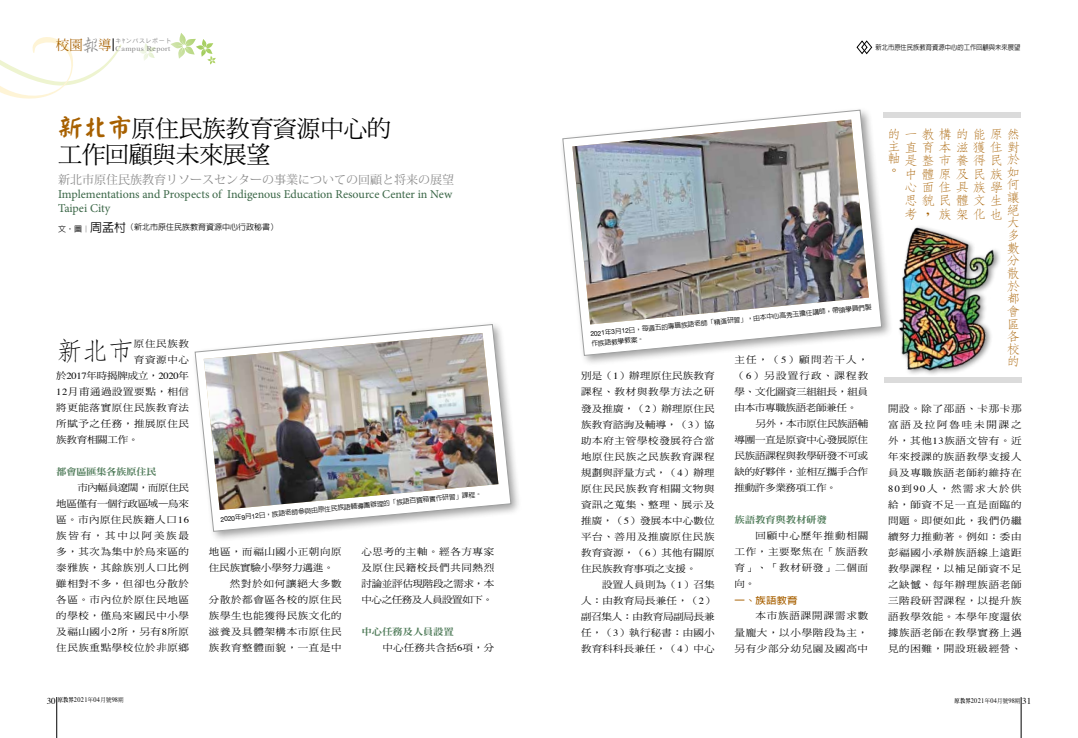
<style>
.page{position:relative;width:1078px;height:738px;background:#fff}
.page>*{position:absolute;margin:0;border:0;box-sizing:border-box;transform-origin:0 0}
.t1{font:300 26.5px "AR Fang Song B5";color:#000}
.t2{font:24px/26.6px "DF Ming Std W5";letter-spacing:-.02em;color:#000}
.t3{font:300 12.6px/12.6px "AR Fang Song B5 HK";color:#a76000;scale:1.11 1}
.t4{font:12px/14.5px "Minion Pro";color:#396545}
.t5{font:12px "Koz Min Pro";color:#898989}
.t6{font:9.4px/16px "DF Ming Std W5";letter-spacing:.055em;color:#000;text-align:justify;scale:1.11 1}
.t7{font:9.4px "DF Ming Std W9";letter-spacing:-.025em;color:#4e7a58;scale:1.11 1}
.t8{font:9.4px "DF Ming Std W5";letter-spacing:-.01em;color:#000;scale:1.11 1}
.t9{font:9.4px "DF Ming Std W5";letter-spacing:.015em;color:#000;scale:1.11 1}
.t10{font:9.4px "DF Ming Std W9";letter-spacing:-.05em;color:#4e7a58;scale:1.11 1}
.t11{font:9.4px "DF Ming Std W5";letter-spacing:-.025em;color:#000;scale:1.11 1}
.t12{font:700 9.4px "AR Hei B5";color:#a76000;scale:1.11 1}
.t13{font:500 8px "AR Hei B5";color:#000}
.t14{font:7.2px "Times";letter-spacing:.05em;color:#898989;scale:1.11 1}
.t15{font:7px "Times";letter-spacing:.05em;color:#000;scale:.9 1}
.t16{font:500 7px "AR Hei B5";color:#000;scale:.9 1}
.t17{font:500 6.7px/8.9px "AR Hei B5";color:#000}
.t18{font:6px "Heisei Kaku Go Std W3";letter-spacing:.1em;color:#898989}
.s1{font-family:"AR Xing Shu B5";font-weight:500;font-size:18.5px}
.s2{font-family:"AR Yan Kai B5";font-weight:800;font-size:25px;color:#a76000}
.s3{font-size:12px}
.s4{font-family:"Times"}
.s5{font-family:"Helvetica Neue";font-weight:400}
.s6{font-size:9px}
.s7{font-family:"AR Ming B5";font-weight:800;font-size:6px}
.s8{font-family:"DF Ming Std W5";font-size:6px}
</style>
<div class="page">
<svg style="left:170px;top:33px;width:46px;height:32px"></svg>
<svg style="left:139px;top:43px;width:16px;height:18px"></svg>
<hr style="left:57px;top:696px;width:1px;height:41px;background:#000">
<hr style="left:1020px;top:696px;width:1px;height:41px;background:#000">
<svg style="left:0;top:37px;width:122px;height:62px"></svg>
<svg style="left:856px;top:40px;width:16px;height:15px"></svg>
<div style="left:884px;top:376px;width:137px;height:6px;background:#dbdbdb"></div>
<div style="left:883px;top:112px;width:137px;height:6px;background:#dbdbdb"></div>
<div style="left:192px;top:321px;width:330px;height:221px;background:#000;opacity:.38"></div>
<svg style="left:195px;top:324px;width:316px;height:207px"></svg>
<img style="left:204px;top:333px;width:294px;height:176px">
<div style="left:559px;top:107px;width:333px;height:259px;background:#000;opacity:.38"></div>
<svg style="left:562px;top:110px;width:319px;height:245px"></svg>
<img style="left:572px;top:119px;width:296px;height:205px">
<img style="left:897px;top:226px;width:103px;height:151px">
<p class="t14" style="left:56px;top:42px;width:105px"><sup>校園</sup><span class="s1">報</span><sup>導</sup> Campus Report</p>
<p class="t18" style="left:116px;top:37px;width:57px">キﾔンパスレポート</p>
<h2 class="t2" style="left:58px;top:114px;width:334px"><span class="s2">新北市</span>原住民族教育資源中心的工作回顧與未來展望</h2>
<p class="t5" style="left:58px;top:171px;width:398px">新北市原住民族教育リソースセンターの事業についての回顧と将来の展望</p>
<p class="t4" style="left:58px;top:187px;width:395px">Implementations and Prospects of Indigenous Education Resource Center in New<br>Taipei City</p>
<p class="t13" style="left:58px;top:223px;width:221px">文‧圖︱<span class="s3">周孟村</span>（新北市原住民族教育資源中心行政秘書）</p>
<h1 class="t1" style="left:56px;top:337px;width:80px">新北市</h1>
<p class="t6" style="left:134px;top:335px;width:51px">原住民族教</p>
<p class="t6" style="left:134px;top:351px;width:51px">育資源中心</p>
<p class="t6" style="left:56px;top:367px;width:121px">於<span class="s4">2017</span>年時揭牌成立，<span class="s4">2020</span>年</p>
<p class="t6" style="left:56px;top:383px;width:121px"><span class="s4">12</span>月甫通過設置要點，相信</p>
<p class="t6" style="left:56px;top:399px;width:121px">將更能落實原住民族教育法</p>
<p class="t6" style="left:56px;top:415px;width:121px">所賦予之任務，推展原住民</p>
<p class="t11" style="left:56px;top:434px;width:76px">族教育相關工作。</p>
<p class="t10" style="left:56px;top:466px;width:92px">都會區匯集各族原住民</p>
<p class="t6" style="left:56px;top:479px;width:121px;text-indent:21px">市內幅員遼闊，而原住民地區僅有一個行政區域—烏來區。市內原住民族籍人口<span class="s4">16</span>族皆有，其中以阿美族最多，其次為集中於烏來區的泰雅族，其餘族別人口比例雖相對不多，但卻也分散於各區。市內位於原住民地區的學校，僅烏來國民中小學及福山國小<span class="s4">2</span>所，另有<span class="s4">8</span>所原住民族重點學校位於非原鄉</p>
<p class="t17" style="left:220px;top:515px;width:264px;rotate:-6deg"><sup>2020</sup>年<sup>9</sup>月<span class="s5">12</span>日，族語老師參與由原住民族語輔導團辦理的「族語百寶箱實作研習」課程。</p>
<p class="t6" style="left:209px;top:543px;width:121px">地區，而福山國小正朝向原</p>
<p class="t8" style="left:209px;top:562px;width:114px">住民族實驗小學努力邁進。</p>
<p class="t6" style="left:230px;top:575px;width:102px">然對於如何讓絕大多數</p>
<p class="t6" style="left:209px;top:591px;width:121px">分散於都會區各校的原住民</p>
<p class="t6" style="left:209px;top:607px;width:121px">族學生也能獲得民族文化的</p>
<p class="t6" style="left:209px;top:623px;width:121px">滋養及具體架構本市原住民</p>
<p class="t6" style="left:209px;top:639px;width:121px">族教育整體面貌，一直是中</p>
<p class="t6" style="left:361px;top:543px;width:121px">心思考的主軸。經各方專家及原住民籍校長們共同熱烈討論並評估現階段之需求，本中心之任務及人員設置如下。</p>
<p class="t7" style="left:361px;top:626px;width:85px">中心任務及人員設置</p>
<p class="t9" style="left:382px;top:642px;width:102px">中心任務共含括<span class="s4">6</span>項，分</p>
<p class="t16" style="left:875px;top:44px;width:162px">新北市原住民族教育資源中心的工作回顧與未來展望</p>
<p class="t17" style="left:590px;top:330px;width:284px;rotate:-6deg"><sup>2021</sup>年<sup>3</sup>月<sup>12</sup>日，每週五的專職族語老師「精進研習」，由本中心高秀玉擔任講師，帶領學員們製作族語教學教案。</p>
<p class="t6" style="left:581px;top:367px;width:122px">別是（<span class="s4">1</span>）辦理原住民族教育課程、教材與教學方法之研發及推廣，（<span class="s4">2</span>）辦理原住民族教育諮詢及輔導，（<span class="s4">3</span>）協助本府主管學校發展符合當地原住民族之民族教育課程規劃與評量方式，（<span class="s4">4</span>）辦理原住民民族教育相關文物與資訊之蒐集、整理、展示及推廣，（<span class="s4">5</span>）發展本中心數位平台、善用及推廣原住民族教育資源，（<span class="s4">6</span>）其他有關原住民族教育事項之支援。</p>
<p class="t6" style="left:581px;top:575px;width:122px;text-indent:21px">設置人員則為（<span class="s4">1</span>）召集人：由教育局長兼任，（<span class="s4">2</span>）副召集人：由教育局副局長兼任，（<span class="s4">3</span>）執行秘書：由國小教育科科長兼任，（<span class="s4">4</span>）中心</p>
<p class="t6" style="left:734px;top:351px;width:122px">主任，（<span class="s4">5</span>）顧問若干人，（<span class="s4">6</span>）另設置行政、課程教學、文化圖資三組組長，組員由本市專職族語老師兼任。</p>
<p class="t6" style="left:734px;top:415px;width:122px;text-indent:21px">另外，本市原住民族語輔導團一直是原資中心發展原住民族語課程與教學研發不可或缺的好夥伴，並相互攜手合作推動許多業務項工作。</p>
<p class="t7" style="left:734px;top:514px;width:85px">族語教育與教材研發</p>
<p class="t6" style="left:734px;top:527px;width:122px;text-indent:21px">回顧中心歷年推動相關工作，主要聚焦在「族語教育」、「教材研發」二個面向。</p>
<p class="t12" style="left:734px;top:595px;width:58px">一、族語教育</p>
<p class="t6" style="left:734px;top:607px;width:122px;text-indent:21px">本市族語課開課需求數量龐大，以小學階段為主，另有少部分幼兒園及國高中</p>
<h3 class="t3" style="left:887px;top:127px;width:120px;line-height:13.2px">的一教構的能原然主直育本滋獲住對</h3>
<h3 class="t3" style="left:887px;top:152px;width:12px;line-height:12.1px">軸。</h3>
<h3 class="t3" style="left:904px;top:154px;width:105px;line-height:13.3px">是整市養得民於中<br>心面住具族學<br>思貌民體文生<br>考，</h3>
<h3 class="t3" style="left:1006px;top:166px;width:13px">如何讓絕大多數分散於都會區各校的</h3>
<h3 class="t3" style="left:921px;top:167px;width:74px">體原及民族</h3>
<h3 class="t3" style="left:938px;top:207px;width:58px">族架化也</h3>
<p class="t6" style="left:887px;top:400px;width:122px">開設。除了邵語、卡那卡那富語及拉阿魯哇未開課之外，其他<span class="s4">13</span>族語文皆有。近年來授課的族語教學支援人員及專職族語老師約維持在<span class="s4">80</span>到<span class="s4">90</span>人，然需求大於供給，師資不足一直是面臨的問題。即便如此，我們仍繼續努力推動著。例如：委由彭福國小承辦族語線上遠距教學課程，以補足師資不足之缺憾、每年辦理族語老師三階段研習課程，以提升族語教學效能。本學年度還依據族語老師在教學實務上遇見的困難，開設班級經營、</p>
<p class="t15" style="left:47px;top:693px;width:87px"><span class="s6">30</span> <span class="s7">原教界</span>2021<span class="s8">年</span>04<span class="s8">月號</span>98<span class="s8">期</span></p>
<p class="t15" style="left:954px;top:693px;width:87px"><span class="s7">原教界</span>2021<span class="s8">年</span>04<span class="s8">月號</span>98<span class="s8">期</span> <span class="s6">31</span></p>
</div>
